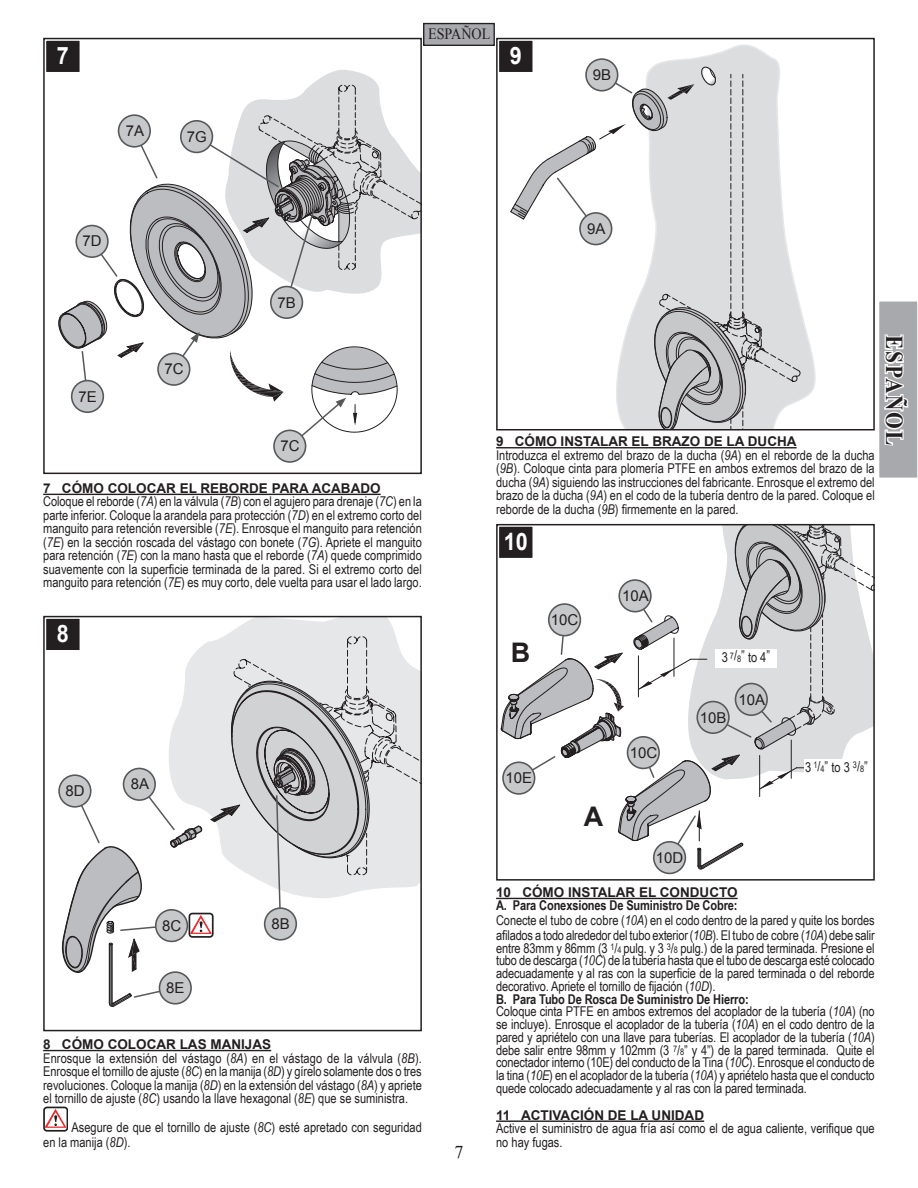
<style>
.page{position:relative;width:918px;height:1188px;background:#fff}
.page>*{position:absolute;margin:0;border:0;box-sizing:border-box;transform-origin:0 0}
.Text{font:700 27px "Arial";color:#231f20}
.t1{font:700 24.3px "Times New Roman";letter-spacing:.075em;color:#231f20;scale:.88 1}
.t2{font:700 24px "Arial";color:#fff;scale:.9 1}
.t3{font:18px "Times New Roman";color:#231f20}
.t4{font:15.6px "Times New Roman";color:#231f20;scale:.9 1}
.t5{font:15px "Arial";color:#231f20}
.t6{font:13.5px/13.5px "Arial Narrow";color:#231f20;text-align:justify}
.t7{font:700 13.5px "Arial";color:#231f20}
.t8{font:700 13.5px "Arial Narrow";letter-spacing:-.01em;color:#231f20}
.s1{font-style:italic}
.s2{font-size:9px}
</style>
<div class="page">
<div style="left:424px;top:24px;width:70px;height:21px;background:#a8a9ad"></div>
<div style="left:423px;top:23px;width:72px;height:23px;border:1px solid #231f20"></div>
<svg style="left:879px;top:301px;width:39px;height:177px"></svg>
<hr style="left:43px;top:494px;width:338px;height:1px;background:#231f20">
<hr style="left:43px;top:1050px;width:228px;height:1px;background:#231f20">
<div style="left:43px;top:1107px;width:25px;height:24px;border:2px solid #231f20;border-radius:3px"></div>
<svg style="left:44px;top:1109px;width:23px;height:19px"></svg>
<hr style="left:496px;top:447px;width:301px;height:1px;background:#231f20">
<hr style="left:496px;top:898px;width:242px;height:1px;background:#231f20">
<hr style="left:496px;top:1120px;width:208px;height:2px;background:#231f20">
<div style="left:45px;top:39px;width:36px;height:34px;background:#231f20"></div>
<div style="left:43px;top:38px;width:40px;height:37px;border:3px solid #fff"></div>
<div style="left:45px;top:617px;width:36px;height:35px;background:#231f20"></div>
<div style="left:43px;top:616px;width:40px;height:37px;border:3px solid #fff"></div>
<div style="left:498px;top:39px;width:36px;height:34px;background:#231f20"></div>
<div style="left:496px;top:38px;width:40px;height:37px;border:3px solid #fff"></div>
<svg style="left:225px;top:619px;width:171px;height:17px;background:#e8e9eb"></svg>
<div style="left:43px;top:616px;width:379px;height:415px;border:2px solid #231f20"></div>
<svg style="left:605px;top:44px;width:211px;height:383px"></svg>
<svg style="left:659px;top:74px;width:141px;height:353px;background:#dcdddf"></svg>
<svg style="left:701px;top:66px;width:16px;height:20px"></svg>
<svg style="left:651px;top:301px;width:99px;height:130px;background:#b5b5b7"></svg>
<div style="left:496px;top:38px;width:379px;height:392px;border:2px solid #231f20"></div>
<div style="left:496px;top:524px;width:379px;height:357px;border:2px solid #231f20"></div>
<svg style="left:311px;top:69px;width:67px;height:16px"></svg>
<div style="left:43px;top:38px;width:379px;height:436px;border:2px solid #231f20"></div>
<div style="left:580px;top:213px;width:32px;height:32px;background:#c7c8ca;border-radius:50%"></div>
<div style="left:579px;top:212px;width:33px;height:33px;border:2px solid #57585a;border-radius:50%"></div>
<div style="left:274px;top:430px;width:32px;height:32px;background:#c7c8ca;border-radius:50%"></div>
<div style="left:273px;top:430px;width:33px;height:33px;border:2px solid #57585a;border-radius:50%"></div>
<svg style="left:58px;top:85px;width:363px;height:363px"></svg>
<div style="left:181px;top:121px;width:31px;height:31px;background:#c7c8ca;border-radius:50%"></div>
<div style="left:180px;top:120px;width:33px;height:33px;border:2px solid #57585a;border-radius:50%"></div>
<div style="left:58px;top:774px;width:34px;height:34px;border:2px solid #57585a;border-radius:50%"></div>
<svg style="left:509px;top:73px;width:185px;height:158px"></svg>
<div style="left:586px;top:59px;width:32px;height:32px;background:#c7c8ca;border-radius:50%"></div>
<div style="left:585px;top:58px;width:33px;height:34px;border:2px solid #57585a;border-radius:50%"></div>
<svg style="left:61px;top:636px;width:360px;height:371px"></svg>
<svg style="left:654px;top:842px;width:31px;height:31px"></svg>
<div style="left:653px;top:841px;width:33px;height:33px;border:2px solid #57585a;border-radius:50%"></div>
<svg style="left:500px;top:525px;width:374px;height:345px"></svg>
<div style="left:549px;top:604px;width:31px;height:32px;background:#c7c8ca;border-radius:50%"></div>
<div style="left:548px;top:603px;width:33px;height:33px;border:2px solid #57585a;border-radius:50%"></div>
<p class="t2" style="left:57px;top:39px;width:15px">7</p>
<p class="t5" style="left:126px;top:121px;width:20px">7A</p>
<p class="t5" style="left:187px;top:127px;width:22px">7G</p>
<p class="t4" style="left:428px;top:24px;width:71px">ESPAÑOL</p>
<p class="t2" style="left:510px;top:39px;width:15px">9</p>
<p class="t5" style="left:593px;top:65px;width:20px">9B</p>
<p class="t5" style="left:83px;top:231px;width:21px">7D</p>
<p class="t5" style="left:78px;top:386px;width:20px">7E</p>
<p class="t5" style="left:164px;top:359px;width:21px">7C</p>
<p class="t5" style="left:278px;top:292px;width:20px">7B</p>
<p class="t5" style="left:280px;top:436px;width:21px">7C</p>
<p class="t7" style="left:43px;top:479px;width:339px">7 CÓMO COLOCAR EL REBORDE PARA ACABADO</p>
<p class="t6" style="left:43px;top:494px;width:380px">Coloque el reborde (<span class="s1">7A</span>) en la válvula (<span class="s1">7B</span>) con el agujero para drenaje (<span class="s1">7C</span>) en la parte inferior. Coloque la arandela para protección (<span class="s1">7D</span>) en el extremo corto del manguito para retención reversible (<span class="s1">7E</span>). Enrosque el manguito para retención (<span class="s1">7E</span>) en la sección roscada del vástago con bonete (<span class="s1">7G</span>). Apriete el manguito para retención (<span class="s1">7E</span>) con la mano hasta que el reborde (<span class="s1">7A</span>) quede comprimido suavemente con la superficie terminada de la pared. Si el extremo corto del manguito para retención (<span class="s1">7E</span>) es muy corto, dele vuelta para usar el lado largo.</p>
<p class="t2" style="left:57px;top:617px;width:15px">8</p>
<p class="t5" style="left:65px;top:781px;width:21px">8D</p>
<p class="t5" style="left:131px;top:774px;width:20px">8A</p>
<p class="t5" style="left:162px;top:916px;width:21px">8C</p>
<p class="t5" style="left:271px;top:914px;width:20px">8B</p>
<p class="t5" style="left:166px;top:978px;width:20px">8E</p>
<p class="t7" style="left:43px;top:1035px;width:230px">8 CÓMO COLOCAR LAS MANIJAS</p>
<p class="t6" style="left:43px;top:1051px;width:380px">Enrosque la extensión del vástago (<span class="s1">8A</span>) en el vástago de la válvula (<span class="s1">8B</span>).<br>Enrosque el tornillo de ajuste (<span class="s1">8C</span>) en la manija (<span class="s1">8D</span>) y gírelo solamente dos o tres revoluciones. Coloque la manija (<span class="s1">8D</span>) en la extensión del vástago (<span class="s1">8A</span>) y apriete el tornillo de ajuste (<span class="s1">8C</span>) usando la llave hexagonal (<span class="s1">8E</span>) que se suministra.</p>
<p class="t6" style="left:43px;top:1119px;width:380px;line-height:15px;text-indent:28px">Asegure de que el tornillo de ajuste (<span class="s1">8C</span>) esté apretado con seguridad en la manija (<span class="s1">8D</span>).</p>
<p class="t5" style="left:587px;top:219px;width:20px">9A</p>
<p class="t3" style="left:454px;top:1140px;width:10px">7</p>
<p class="t7" style="left:496px;top:433px;width:302px">9 CÓMO INSTALAR EL BRAZO DE LA DUCHA</p>
<p class="t6" style="left:496px;top:448px;width:380px">Introduzca el extremo del brazo de la ducha (<span class="s1">9A</span>) en el reborde de la ducha (<span class="s1">9B</span>). Coloque cinta para plomería PTFE en ambos extremos del brazo de la ducha (<span class="s1">9A</span>) siguiendo las instrucciones del fabricante. Enrosque el extremo del brazo de la ducha (<span class="s1">9A</span>) en el codo de la tubería dentro de la pared. Coloque el reborde de la ducha (<span class="s1">9B</span>) firmemente en la pared.</p>
<p class="t2" style="left:504px;top:525px;width:28px">10</p>
<h2 class="t1" style="left:911px;top:335px;width:126px;rotate:90deg">ESPAÑOL</h2>
<p class="Text" style="left:511px;top:634px;width:21px">B</p>
<p class="t5" style="left:506px;top:768px;width:28px">10E</p>
<p class="t5" style="left:551px;top:610px;width:29px">10C</p>
<p class="Text" style="left:584px;top:799px;width:21px">A</p>
<p class="t5" style="left:622px;top:586px;width:28px">10A</p>
<p class="t5" style="left:630px;top:743px;width:29px">10C</p>
<p class="t6" style="left:722px;top:650px;width:50px">3 <sup>7</sup>/<span class="s2">8</span>” to 4”</p>
<p class="t5" style="left:700px;top:707px;width:28px">10B</p>
<p class="t5" style="left:739px;top:689px;width:28px">10A</p>
<p class="t5" style="left:656px;top:848px;width:29px">10D</p>
<p class="t6" style="left:805px;top:760px;width:64px">3 <sup>1</sup>/<span class="s2">4</span>” to 3 <sup>3</sup>/<span class="s2">8</span>”</p>
<p class="t7" style="left:496px;top:883px;width:243px">10 CÓMO INSTALAR EL CONDUCTO</p>
<p class="t8" style="left:496px;top:895px;width:243px">A. Para Conexsiones De Suministro De Cobre:</p>
<p class="t6" style="left:496px;top:912px;width:380px;line-height:15px">Conecte el tubo de cobre (<span class="s1">10A</span>) en el codo dentro de la pared y quite los bordes afilados a todo alrededor del tubo exterior (<span class="s1">10B</span>). El tubo de cobre (<span class="s1">10A</span>) debe salir</p>
<p class="t6" style="left:496px;top:941px;width:380px;line-height:12.8px">entre 83mm y 86mm (3 <sup>1</sup>/<span class="s2">4</span> pulg. y 3 <sup>3</sup>/<span class="s2">8</span> pulg.) de la pared terminada. Presione el tubo de descarga (<span class="s1">10C</span>) de la tubería hasta que el tubo de descarga esté colocado adecuadamente y al ras con la superficie de la pared terminada o del reborde decorativo. Apriete el tornillo de fijación (<span class="s1">10D</span>).</p>
<p class="t8" style="left:496px;top:989px;width:254px">B. Para Tubo De Rosca De Suministro De Hierro:</p>
<p class="t6" style="left:496px;top:1005px;width:380px;line-height:12.8px">Coloque cinta PTFE en ambos extremos del acoplador de la tubería (<span class="s1">10A</span>) (no se incluye). Enrosque el acoplador de la tubería (<span class="s1">10A</span>) en el codo dentro de la pared y apriételo con una llave para tuberías. El acoplador de la tubería (<span class="s1">10A</span>) debe salir entre 98mm y 102mm (3 <sup>7</sup>/<span class="s2">8</span>” y 4”) de la pared terminada. Quite el conectador interno (10E) del conducto de la Tina (<span class="s1">10C</span>). Enrosque el conducto de la tina (<span class="s1">10E</span>) en el acoplador de la tubería (<span class="s1">10A</span>) y apriételo hasta que el conducto quede colocado adecuadamente y al ras con la pared terminada.</p>
<p class="t7" style="left:496px;top:1106px;width:210px">11 ACTIVACIÓN DE LA UNIDAD</p>
<p class="t6" style="left:496px;top:1121px;width:380px">Active el suministro de agua fría así como el de agua caliente, verifique que no hay fugas.</p>
</div>
